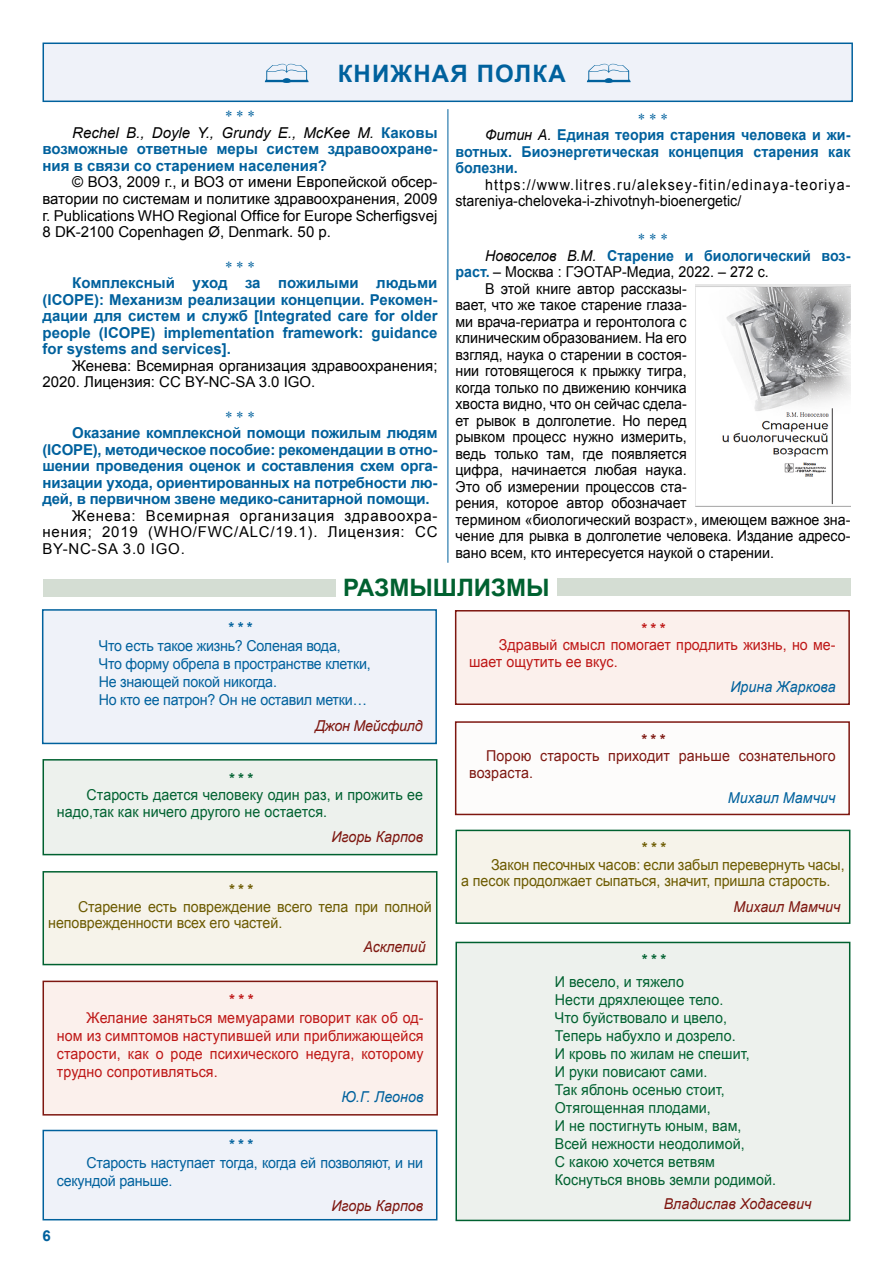
<style>
.page{position:relative;width:893px;height:1263px;background:#fff}
.page>*{position:absolute;margin:0;border:0;box-sizing:border-box;transform-origin:0 0}
.t1{font:700 24px "Arial";letter-spacing:.05em;color:#00619d}
.t2{font:700 24px "Arial";color:#006130}
.t3{font:15px/16.5px "Arial";color:#000;scale:.95 1}
.t4{font:700 15px/16.5px "Arial";color:#00619d;text-align:justify}
.t5{font:15px/16.5px "Arial";color:#000;text-align:justify}
.t6{font:15px/18px "Arial";letter-spacing:.005em;color:#006130;scale:.95 1}
.t7{font:15px/18px "Arial";color:#be1716;scale:.95 1}
.t8{font:15px/18px "Arial";letter-spacing:-.015em;color:#00619d;scale:.95 1}
.t9{font:15px/16.5px "Arial";letter-spacing:-.005em;color:#6c5a00;scale:.95 1}
.t10{font:700 15px/16.5px "Arial";color:#00619d;text-align:justify;scale:.95 1}
.t11{font:italic 15px "Arial";color:#7e1710;scale:.95 1}
.t12{font:15px/16.5px "Arial";letter-spacing:.01em;color:#7e1710;scale:.95 1}
.t13{font:italic 15px "Arial";letter-spacing:.005em;color:#00619d;scale:.95 1}
.t14{font:15px "Times New Roman";color:#00619d}
.t15{font:italic 700 15px "Arial";color:#00619d;scale:.95 1}
.t16{font:italic 700 15px "Arial";color:#be1716;scale:.95 1}
.t17{font:italic 700 15px "Arial";color:#6c5a00;scale:.95 1}
.t18{font:italic 700 15px "Arial";color:#006130;scale:.95 1}
.t19{font:italic 700 15px "Arial";color:#7e1710;scale:.95 1}
.s1{font-weight:400;font-style:italic;color:#000}
.s2{font-weight:700;color:#00619d}
</style>
<div class="page">
<div style="left:43px;top:579px;width:293px;height:17px;background:#d4ddd3"></div>
<div style="left:557px;top:578px;width:293px;height:18px;background:#d4ddd3"></div>
<div style="left:43px;top:43px;width:809px;height:58px;background:#eff2f9"></div>
<div style="left:43px;top:43px;width:810px;height:59px;border:2px solid #00619d"></div>
<img style="left:695px;top:285px;width:155px;height:222px">
<div style="left:43px;top:610px;width:393px;height:133px;background:#eff2f9"></div>
<div style="left:42px;top:609px;width:395px;height:135px;border:2px solid #00619d"></div>
<div style="left:456px;top:611px;width:393px;height:93px;background:#fbf0ec"></div>
<div style="left:455px;top:610px;width:395px;height:95px;border:2px solid #7e1710"></div>
<div style="left:456px;top:830px;width:394px;height:93px;background:#f6f3ea"></div>
<div style="left:455px;top:830px;width:395px;height:94px;border:2px solid #006130"></div>
<div style="left:43px;top:760px;width:394px;height:94px;background:#edf1ed"></div>
<div style="left:43px;top:759px;width:394px;height:96px;border:2px solid #006130"></div>
<div style="left:43px;top:981px;width:394px;height:134px;background:#fbf0ec"></div>
<div style="left:43px;top:981px;width:395px;height:134px;border:2px solid #7e1710"></div>
<div style="left:456px;top:722px;width:393px;height:92px;background:#fdfcfb"></div>
<div style="left:455px;top:721px;width:395px;height:94px;border:2px solid #7e1710"></div>
<div style="left:43px;top:1130px;width:394px;height:90px;background:#eff2f9"></div>
<div style="left:43px;top:1130px;width:394px;height:90px;border:2px solid #00619d"></div>
<div style="left:456px;top:942px;width:394px;height:278px;background:#edf1ed"></div>
<div style="left:455px;top:942px;width:395px;height:279px;border:2px solid #006130"></div>
<div style="left:43px;top:872px;width:394px;height:92px;background:#f6f3ea"></div>
<div style="left:43px;top:871px;width:394px;height:94px;border:2px solid #006130"></div>
<hr style="left:447px;top:109px;width:1px;height:454px;background:#00619d">
<h1 class="t1" style="left:261px;top:58px;width:375px">▪ КНИЖНАЯ ПОЛКА ▪</h1>
<p class="t14" style="left:225px;top:106px;width:31px">* * *</p>
<p class="t4" style="left:43px;top:125px;width:396px;text-indent:30px"><span class="s1">Rechel B., Doyle Y., Grundy E., McKee M.</span> Каковы возможные ответные меры систем здравоохране&shy;ния в связи со старением населения?</p>
<p class="t5" style="left:43px;top:174px;width:396px;text-indent:30px">© ВОЗ, 2009 г., и ВОЗ от имени Европейской обсер&shy;ватории по системам и политике здравоохранения, 2009 г. Publications WHO Regional Office for Europe Scherfigsvej 8 DK-2100 Copenhagen Ø, Denmark. 50 р.</p>
<p class="t14" style="left:225px;top:256px;width:31px">* * *</p>
<p class="t4" style="left:43px;top:275px;width:396px;text-indent:30px">Комплексный уход за пожилыми людьми (ICOPE): Механизм реализации концепции. Рекомен&shy;дации для систем и служб [Integrated care for older people (ICOPE) implementation framework: guidance for systems and services].</p>
<p class="t5" style="left:43px;top:357px;width:396px;text-indent:30px">Женева: Всемирная организация здравоохранения;<br>2020. Лицензия: CC BY-NC-SA 3.0 IGO.</p>
<p class="t14" style="left:225px;top:406px;width:31px">* * *</p>
<p class="t4" style="left:43px;top:425px;width:396px;text-indent:30px">Оказание комплексной помощи пожилым людям (ICOPE), методическое пособие: рекомендации в отно&shy;шении проведения оценок и составления схем орга&shy;низации ухода, ориентированных на потребности лю&shy;дей, в первичном звене медико-санитарной помощи.</p>
<p class="t5" style="left:43px;top:507px;width:396px;text-indent:30px">Женева: Всемирная организация здравоохра&shy;нения; 2019 (WHO/FWC/ALC/19.1). Лицензия: CC BY-NC-SA 3.0 IGO.</p>
<p class="t14" style="left:638px;top:109px;width:31px">* * *</p>
<p class="t10" style="left:455px;top:127px;width:417px;text-indent:30px"><span class="s1">Фитин А.</span> Единая теория старения человека и жи&shy;вотных. Биоэнергетическая концепция старения как болезни.</p>
<p class="t3" style="left:455px;top:176px;width:417px;text-indent:30px">https://www.litres.ru/aleksey-fitin/edinaya-teoriya&shy;stareniya-cheloveka-i-zhivotnyh-bioenergetic/</p>
<p class="t14" style="left:638px;top:229px;width:31px">* * *</p>
<p class="t10" style="left:485px;top:248px;width:386px"><span class="s1">Новоселов В.М.</span> Старение и биологический воз-</p>
<p class="t3" style="left:455px;top:264px;width:331px"><span class="s2">раст.</span> – Москва : ГЭОТАР-Медиа, 2022. – 272 с.</p>
<p class="t3" style="left:485px;top:280px;width:214px">В этой книге автор рассказы-</p>
<p class="t3" style="left:455px;top:297px;width:245px">вает, что же такое старение глаза-</p>
<p class="t3" style="left:455px;top:313px;width:245px">ми врача-гериатра и геронтолога с</p>
<p class="t3" style="left:455px;top:330px;width:245px">клиническим образованием. На его</p>
<p class="t3" style="left:455px;top:346px;width:245px">взгляд, наука о старении в состоя-</p>
<p class="t3" style="left:455px;top:363px;width:245px">нии готовящегося к прыжку тигра,</p>
<p class="t3" style="left:455px;top:379px;width:245px">когда только по движению кончика</p>
<p class="t3" style="left:455px;top:396px;width:245px">хвоста видно, что он сейчас сдела-</p>
<p class="t3" style="left:455px;top:412px;width:245px">ет рывок в долголетие. Но перед</p>
<p class="t3" style="left:455px;top:429px;width:245px">рывком процесс нужно измерить,</p>
<p class="t3" style="left:455px;top:445px;width:245px">ведь только там, где появляется</p>
<p class="t3" style="left:455px;top:462px;width:245px">цифра, начинается любая наука.</p>
<p class="t3" style="left:455px;top:478px;width:245px">Это об измерении процессов ста-</p>
<p class="t3" style="left:455px;top:495px;width:245px">рения, которое автор обозначает</p>
<p class="t3" style="left:455px;top:511px;width:417px">термином «биологический возраст», имеющем важное зна-</p>
<p class="t3" style="left:455px;top:528px;width:417px">чение для рывка в долголетие человека. Издание адресо-</p>
<p class="t3" style="left:455px;top:544px;width:337px">вано всем, кто интересуется наукой о старении.</p>
<h1 class="t2" style="left:343px;top:571px;width:208px">РАЗМЫШЛИЗМЫ</h1>
<p class="t15" style="left:227px;top:618px;width:27px">* * *</p>
<p class="t8" style="left:99px;top:637px;width:288px">Что есть такое жизнь? Соленая вода,<br>Что форму обрела в пространстве клетки, Не знающей покой никогда.<br>Но кто ее патрон? Он не оставил метки…</p>
<p class="t11" style="left:315px;top:716px;width:115px">Джон Мейсфилд</p>
<p class="t18" style="left:228px;top:768px;width:27px">* * *</p>
<p class="t6" style="left:57px;top:787px;width:387px;line-height:16.5px;text-indent:30px">Старость дается человеку один раз, и прожить ее надо,так как ничего другого не остается.</p>
<p class="t11" style="left:331px;top:827px;width:98px">Игорь Карпов</p>
<p class="t17" style="left:228px;top:880px;width:27px">* * *</p>
<p class="t9" style="left:48px;top:898px;width:405px;text-indent:30px">Старение есть повреждение всего тела при полной неповрежденности всех его частей.</p>
<p class="t11" style="left:363px;top:937px;width:67px">Асклепий</p>
<p class="t16" style="left:228px;top:990px;width:27px">* * *</p>
<p class="t7" style="left:57px;top:1009px;width:388px;text-align:justify;text-indent:30px">Желание заняться мемуарами говорит как об од&shy;ном из симптомов наступившей или приближающейся старости, как о роде психического недуга, которому трудно сопротивляться.</p>
<p class="t13" style="left:341px;top:1087px;width:88px">Ю.Г. Леонов</p>
<p class="t15" style="left:228px;top:1135px;width:27px">* * *</p>
<p class="t8" style="left:57px;top:1154px;width:387px;text-indent:30px">Старость наступает тогда, когда ей позволяют, и ни секундой раньше.</p>
<p class="t11" style="left:331px;top:1196px;width:98px">Игорь Карпов</p>
<p class="t4" style="left:43px;top:1228px;width:10px">6</p>
<p class="t16" style="left:640px;top:619px;width:27px">* * *</p>
<p class="t7" style="left:469px;top:637px;width:387px;line-height:16.5px;text-indent:30px">Здравый смысл помогает продлить жизнь, но ме&shy;шает ощутить ее вкус.</p>
<p class="t13" style="left:730px;top:677px;width:112px">Ирина Жаркова</p>
<p class="t19" style="left:640px;top:729px;width:27px">* * *</p>
<p class="t12" style="left:469px;top:748px;width:387px;text-indent:17px">Порою старость приходит раньше сознательного возраста.</p>
<p class="t13" style="left:728px;top:788px;width:115px">Михаил Мамчич</p>
<p class="t17" style="left:641px;top:838px;width:27px">* * *</p>
<p class="t9" style="left:461px;top:856px;width:405px;text-indent:30px">Закон песочных часов: если забыл перевернуть часы, а песок продолжает сыпаться, значит, пришла старость.</p>
<p class="t11" style="left:734px;top:896px;width:114px">Михаил Мамчич</p>
<p class="t18" style="left:641px;top:949px;width:27px">* * *</p>
<p class="t6" style="left:555px;top:973px;width:234px">И весело, и тяжело<br>Нести дряхлеющее тело.<br>Что буйствовало и цвело,<br>Теперь набухло и дозрело.<br>И кровь по жилам не спешит,<br>И руки повисают сами.<br>Так яблонь осенью стоит,<br>Отягощенная плодами,<br>И не постигнуть юным, вам,<br>Всей нежности неодолимой,<br>С какою хочется ветвям<br>Коснуться вновь земли родимой.</p>
<p class="t11" style="left:664px;top:1194px;width:157px">Владислав Ходасевич</p>
</div>
